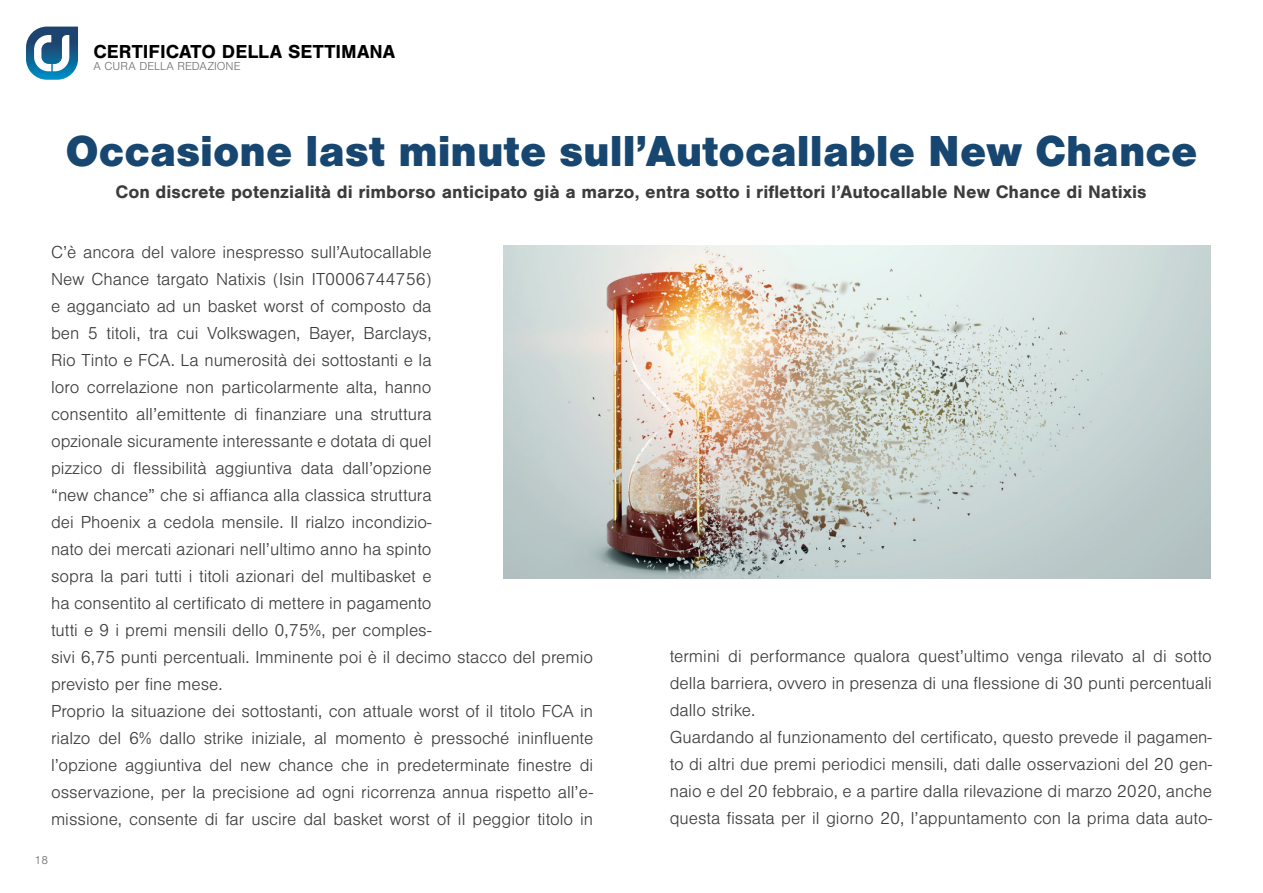
<style>
.page{position:relative;width:1263px;height:893px;background:#fff}
.page>*{position:absolute;margin:0;border:0;box-sizing:border-box;transform-origin:0 0}
.t1{font:900 45px "Nimbus San";color:#174771}
.t2{font:700 19.5px "Nimbus San";color:#000}
.t3{font:700 18.75px "Nimbus San";color:#3c3c3b}
.t4{font:300 18px/27px "Nimbus San";color:#3c3c3b}
.t5{font:300 12px "Nimbus San";color:#706f6f}
</style>
<div class="page">
<svg style="left:26px;top:27px;width:52px;height:53px"></svg>
<img style="left:504px;top:246px;width:707px;height:332px">
<p class="t2" style="left:94px;top:41px;width:303px">CERTIFICATO DELLA SETTIMANA</p>
<p class="t5" style="left:94px;top:60px;width:149px">A CURA DELLA REDAZIONE</p>
<h1 class="t1" style="left:65px;top:125px;width:1134px">Occasione last minute sull’Autocallable New Chance</h1>
<p class="t3" style="left:115px;top:181px;width:1033px">Con discrete potenzialità di rimborso anticipato già a marzo, entra sotto i riflettori l’Autocallable New Chance di Natixis</p>
<p class="t4" style="left:51px;top:239px;width:544px">C’è ancora del valore inespresso sull’Autocallable<br>New Chance targato Natixis (Isin IT0006744756)<br>e agganciato ad un basket worst of composto da<br>ben 5 titoli, tra cui Volkswagen, Bayer, Barclays,<br>Rio Tinto e FCA. La numerosità dei sottostanti e la<br>loro correlazione non particolarmente alta, hanno<br>consentito all’emittente di finanziare una struttura<br>opzionale sicuramente interessante e dotata di quel<br>pizzico di flessibilità aggiuntiva data dall’opzione<br>“new chance” che si affianca alla classica struttura<br>dei Phoenix a cedola mensile. Il rialzo incondizio-<br>nato dei mercati azionari nell’ultimo anno ha spinto<br>sopra la pari tutti i titoli azionari del multibasket e<br>ha consentito al certificato di mettere in pagamento<br>tutti e 9 i premi mensili dello 0,75%, per comples-<br>sivi 6,75 punti percentuali. Imminente poi è il decimo stacco del premio previsto per fine mese.<br>Proprio la situazione dei sottostanti, con attuale worst of il titolo FCA in rialzo del 6% dallo strike iniziale, al momento è pressoché ininfluente l’opzione aggiuntiva del new chance che in predeterminate finestre di osservazione, per la precisione ad ogni ricorrenza annua rispetto all’e&shy;missione, consente di far uscire dal basket worst of il peggior titolo in</p>
<p class="t5" style="left:34px;top:854px;width:15px">18</p>
<p class="t4" style="left:670px;top:643px;width:544px">termini di performance qualora quest’ultimo venga rilevato al di sotto della barriera, ovvero in presenza di una flessione di 30 punti percentuali dallo strike.<br>Guardando al funzionamento del certificato, questo prevede il pagamen&shy;to di altri due premi periodici mensili, dati dalle osservazioni del 20 gen&shy;naio e del 20 febbraio, e a partire dalla rilevazione di marzo 2020, anche questa fissata per il giorno 20, l’appuntamento con la prima data auto-</p>
</div>
